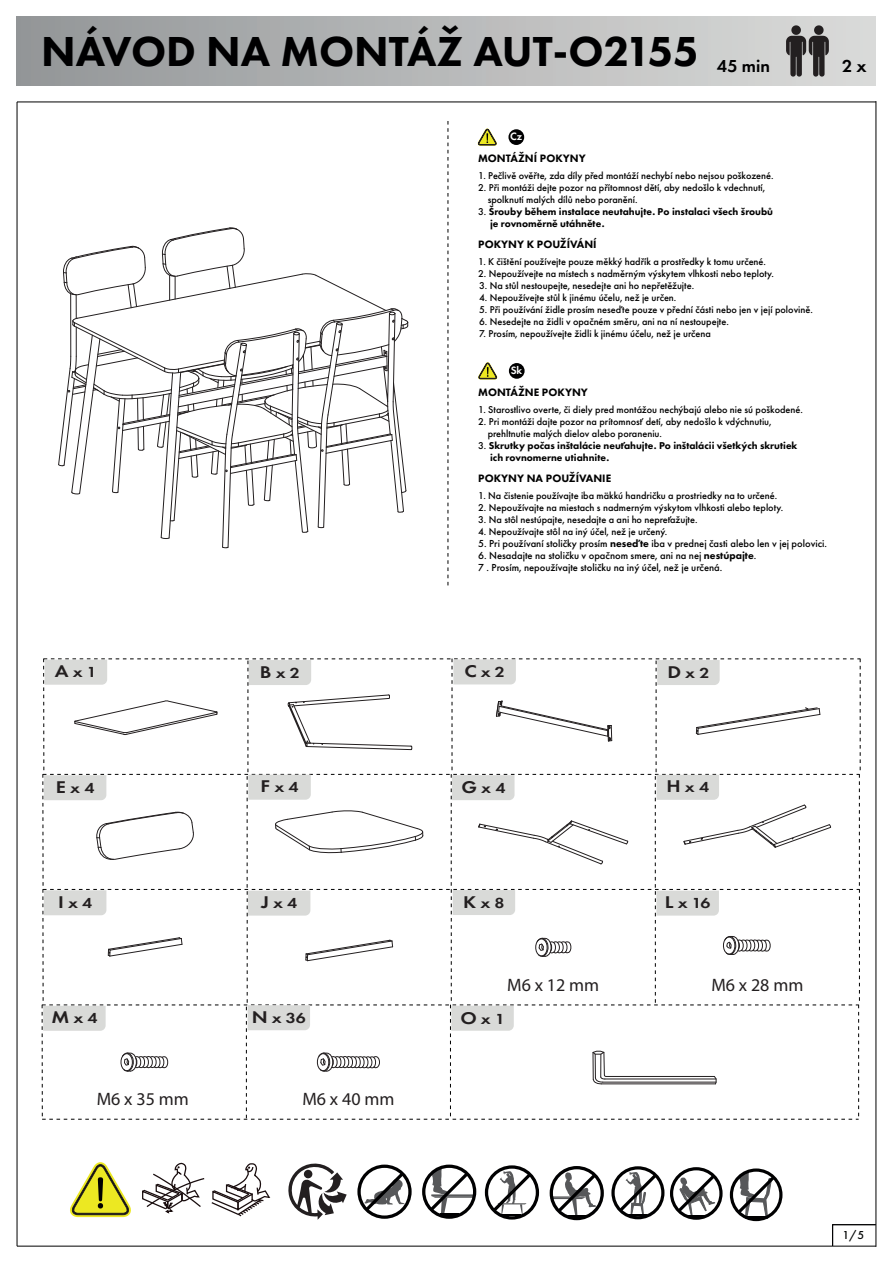
<style>
.page{position:relative;width:893px;height:1263px;background:#fff}
.page>*{position:absolute;margin:0;border:0;box-sizing:border-box;transform-origin:0 0}
.t1{font:800 43.5px "Futura PT";color:#000001}
.t2{font:18px "Myriad Pro";color:#231f20}
.t3{font:600 18px "Futura PT";color:#000001}
.t4{font:600 15.15px "Futura PT";color:#231f20;scale:1.17 1}
.t5{font:500 12px "Futura PT";color:#050706}
.t6{font:800 11.1px "Futura PT";color:#000001}
.t7{font:600 11.1px "Futura PT";color:#fff}
.t8{font:500 10.5px/12px "Futura PT";color:#000001}
.t9{font:500 10.2px/12px "Futura PT";color:#000001}
.t10{font:800 10.2px/12px "Futura PT";color:#000001}
.s1{font-weight:500}
.s2{font-weight:800}
.s3{font-size:17.7px}
</style>
<div class="page">
<div style="left:17px;top:17px;width:859px;height:68px;background:linear-gradient(to right,#939698,#dcdcdb)"></div>
<svg style="left:786px;top:25px;width:43px;height:52px;background:#6e6c6c"></svg>
<hr style="left:17px;top:102px;width:859px;height:1px;background:#000001">
<hr style="left:17px;top:102px;width:1px;height:1144px;background:#000001">
<hr style="left:876px;top:101px;width:1px;height:1146px;background:#000001">
<hr style="left:17px;top:1246px;width:859px;height:1px;background:#000001">
<svg style="left:832px;top:1224px;width:44px;height:23px"></svg>
<div style="left:508px;top:129px;width:16px;height:16px;background:#000001;border-radius:50%"></div>
<svg style="left:477px;top:128px;width:20px;height:18px"></svg>
<div style="left:509px;top:363px;width:16px;height:16px;background:#000001;border-radius:50%"></div>
<svg style="left:478px;top:362px;width:19px;height:17px"></svg>
<svg style="left:142px;top:1163px;width:128px;height:54px"></svg>
<svg style="left:357px;top:1164px;width:55px;height:55px"></svg>
<svg style="left:70px;top:1162px;width:61px;height:55px"></svg>
<svg style="left:288px;top:1163px;width:59px;height:57px"></svg>
<svg style="left:422px;top:1164px;width:54px;height:55px"></svg>
<svg style="left:485px;top:1165px;width:54px;height:54px"></svg>
<svg style="left:550px;top:1166px;width:54px;height:54px"></svg>
<svg style="left:58px;top:227px;width:350px;height:321px"></svg>
<svg style="left:448px;top:121px;width:1px;height:464px"></svg>
<svg style="left:42px;top:658px;width:819px;height:462px"></svg>
<svg style="left:730px;top:1168px;width:52px;height:53px"></svg>
<svg style="left:611px;top:1166px;width:53px;height:53px"></svg>
<svg style="left:670px;top:1167px;width:53px;height:53px"></svg>
<h1 class="t1" style="left:41px;top:24px;width:659px">NÁVOD NA MONTÁŽ AUT-O2155</h1>
<h2 class="t3" style="left:717px;top:54px;width:55px">45 min</h2>
<h2 class="t3" style="left:842px;top:54px;width:26px">2 x</h2>
<p class="t7" style="left:510px;top:130px;width:13px">Cz</p>
<p class="t6" style="left:478px;top:152px;width:109px">MONTÁŽNÍ POKYNY</p>
<p class="t9" style="left:478px;top:170px;width:297px">1. Pečlivě ověřte, zda díly před montáží nechybí nebo nejsou poškozené.</p>
<p class="t9" style="left:488px;top:182px;width:279px;text-indent:-10px">2. Při montáži dejte pozor na přítomnost dětí, aby nedošlo k vdechnutí, spolknutí malých dílů nebo poranění.</p>
<p class="t10" style="left:490px;top:206px;width:285px;text-indent:-12px"><span class="s1">3.</span> Šrouby během instalace neutahujte. Po instalaci všech šroubů je rovnoměrně utáhněte.</p>
<p class="t6" style="left:478px;top:237px;width:120px">POKYNY K POUŽÍVÁNÍ</p>
<p class="t9" style="left:478px;top:256px;width:289px">1. K čištění používejte pouze měkký hadřík a prostředky k tomu určené.</p>
<p class="t9" style="left:478px;top:268px;width:297px">2. Nepoužívejte na místech s nadměrným výskytem vlhkosti nebo teploty.</p>
<p class="t9" style="left:479px;top:280px;width:217px">3. Na stůl nestoupejte, nesedejte ani ho nepřetěžujte.</p>
<p class="t9" style="left:479px;top:292px;width:199px">4. Nepoužívejte stůl k jinému účelu, než je určen.</p>
<p class="t9" style="left:479px;top:304px;width:335px">5. Při používání židle prosím neseďte pouze v přední části nebo jen v její polovině.</p>
<p class="t9" style="left:479px;top:316px;width:251px">6. Nesedejte na židli v opačném směru, ani na ní nestoupejte.</p>
<p class="t9" style="left:479px;top:328px;width:233px">7. Prosím, nepoužívejte židli k jinému účelu, než je určena</p>
<p class="t7" style="left:511px;top:364px;width:13px">Sk</p>
<p class="t6" style="left:478px;top:385px;width:111px">MONTÁŽNE POKYNY</p>
<p class="t9" style="left:478px;top:404px;width:326px">1. Starostlivo overte, či diely pred montážou nechýbajú alebo nie sú poškodené.</p>
<p class="t9" style="left:488px;top:416px;width:285px;text-indent:-10px">2. Pri montáži dajte pozor na prítomnosť detí, aby nedošlo k vdýchnutiu, prehltnutie malých dielov alebo poraneniu.</p>
<p class="t10" style="left:490px;top:440px;width:309px;text-indent:-12px"><span class="s1">3.</span> Skrutky počas inštalácie neuťahujte. Po inštalácii všetkých skrutiek ich rovnomerne utiahnite.</p>
<p class="t6" style="left:478px;top:471px;width:135px">POKYNY NA POUŽÍVANIE</p>
<p class="t9" style="left:478px;top:489px;width:301px">1. Na čistenie používajte iba mäkkú handričku a prostriedky na to určené.</p>
<p class="t9" style="left:478px;top:501px;width:307px">2. Nepoužívajte na miestach s nadmerným výskytom vlhkosti alebo teploty.</p>
<p class="t9" style="left:478px;top:513px;width:221px">3. Na stôl nestúpajte, nesedajte a ani ho nepreťažujte.</p>
<p class="t9" style="left:478px;top:525px;width:191px">4. Nepoužívajte stôl na iný účel, než je určený.</p>
<p class="t8" style="left:478px;top:537px;width:350px">5. Pri používaní stoličky prosím <span class="s2">neseďte</span> iba v prednej časti alebo len v jej polovici.</p>
<p class="t8" style="left:478px;top:549px;width:280px">6. Nesadajte na stoličku v opačnom smere, ani na nej <span class="s2">nestúpajte</span>.<br>7 . Prosím, nepoužívajte stoličku na iný účel, než je určená.</p>
<h3 class="t4" style="left:55px;top:663px;width:37px"><span class="s3">A</span> x 1</h3>
<h3 class="t4" style="left:260px;top:663px;width:36px"><span class="s3">B</span> x 2</h3>
<h3 class="t4" style="left:464px;top:662px;width:36px"><span class="s3">C</span> x 2</h3>
<h3 class="t4" style="left:667px;top:663px;width:37px"><span class="s3">D</span> x 2</h3>
<h3 class="t4" style="left:56px;top:778px;width:34px"><span class="s3">E</span> x 4</h3>
<h3 class="t4" style="left:261px;top:778px;width:34px"><span class="s3">F</span> x 4</h3>
<h3 class="t4" style="left:461px;top:778px;width:39px"><span class="s3">G</span> x 4</h3>
<h3 class="t4" style="left:667px;top:778px;width:38px"><span class="s3">H</span> x 4</h3>
<h3 class="t4" style="left:58px;top:893px;width:31px"><span class="s3">I</span> x 4</h3>
<h3 class="t4" style="left:261px;top:893px;width:32px"><span class="s3">J</span> x 4</h3>
<h3 class="t4" style="left:463px;top:893px;width:37px"><span class="s3">K</span> x 8</h3>
<h3 class="t4" style="left:665px;top:893px;width:40px"><span class="s3">L</span> x 16</h3>
<h2 class="t2" style="left:507px;top:974px;width:93px">M6 x 12 mm</h2>
<h2 class="t2" style="left:711px;top:974px;width:93px">M6 x 28 mm</h2>
<h3 class="t4" style="left:51px;top:1009px;width:41px"><span class="s3">M</span> x 4</h3>
<h3 class="t4" style="left:252px;top:1008px;width:48px"><span class="s3">N</span> x 36</h3>
<h3 class="t4" style="left:460px;top:1009px;width:40px"><span class="s3">O</span> x 1</h3>
<h2 class="t2" style="left:97px;top:1087px;width:93px">M6 x 35 mm</h2>
<h2 class="t2" style="left:302px;top:1087px;width:93px">M6 x 40 mm</h2>
<p class="t5" style="left:842px;top:1228px;width:23px">1/5</p>
</div>
